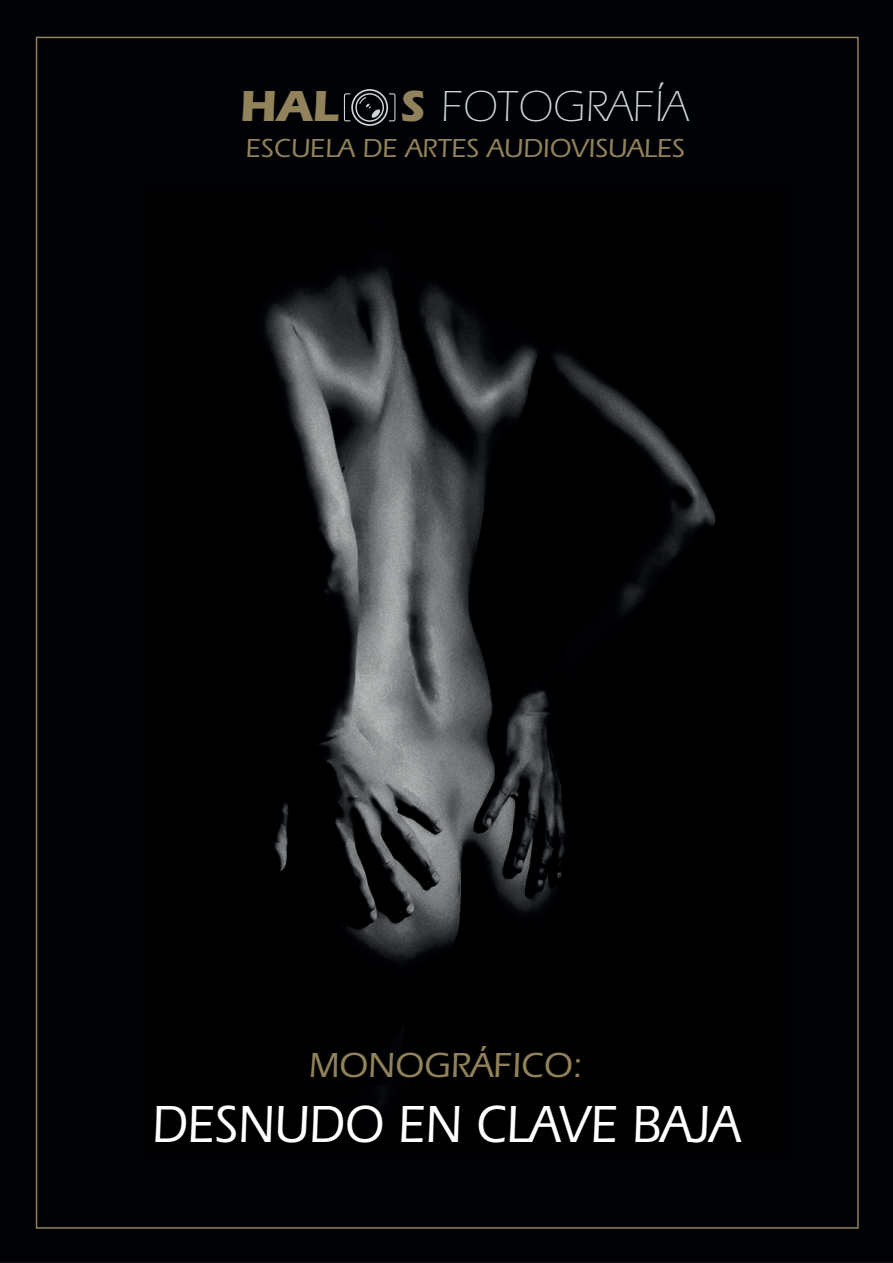
<style>
.page{position:relative;width:893px;height:1263px;background:#000104}
.page>*{position:absolute;margin:0;border:0;box-sizing:border-box;transform-origin:0 0}
.t1{font:500 54px "Itc Eras";color:#fff;scale:.9 1}
.t2{font:300 45px "Itc Eras";color:#d1d2d4}
.t3{font:700 45px "Itc Eras";color:#91825b}
.t4{font:500 36px "Itc Eras";color:#91825b}
.t5{font:500 27px "Itc Eras";color:#91825b}
.s1{font-weight:700;color:#91825b}
</style>
<div class="page">
<img style="left:145px;top:192px;width:639px;height:960px">
<svg style="left:344px;top:89px;width:51px;height:37px;background:#313234"></svg>
<h2 class="t3" style="left:240px;top:90px;width:100px">HAL</h2>
<h2 class="t2" style="left:399px;top:90px;width:290px"><span class="s1">S</span> FOTOGRAFÍA</h2>
<p class="t5" style="left:246px;top:138px;width:441px">ESCUELA DE ARTES AUDIOVISUALES</p>
<h3 class="t4" style="left:309px;top:1052px;width:276px">MONOGRÁFICO:</h3>
<h1 class="t1" style="left:152px;top:1105px;width:655px">DESNUDO EN CLAVE BAJA</h1>
</div>
